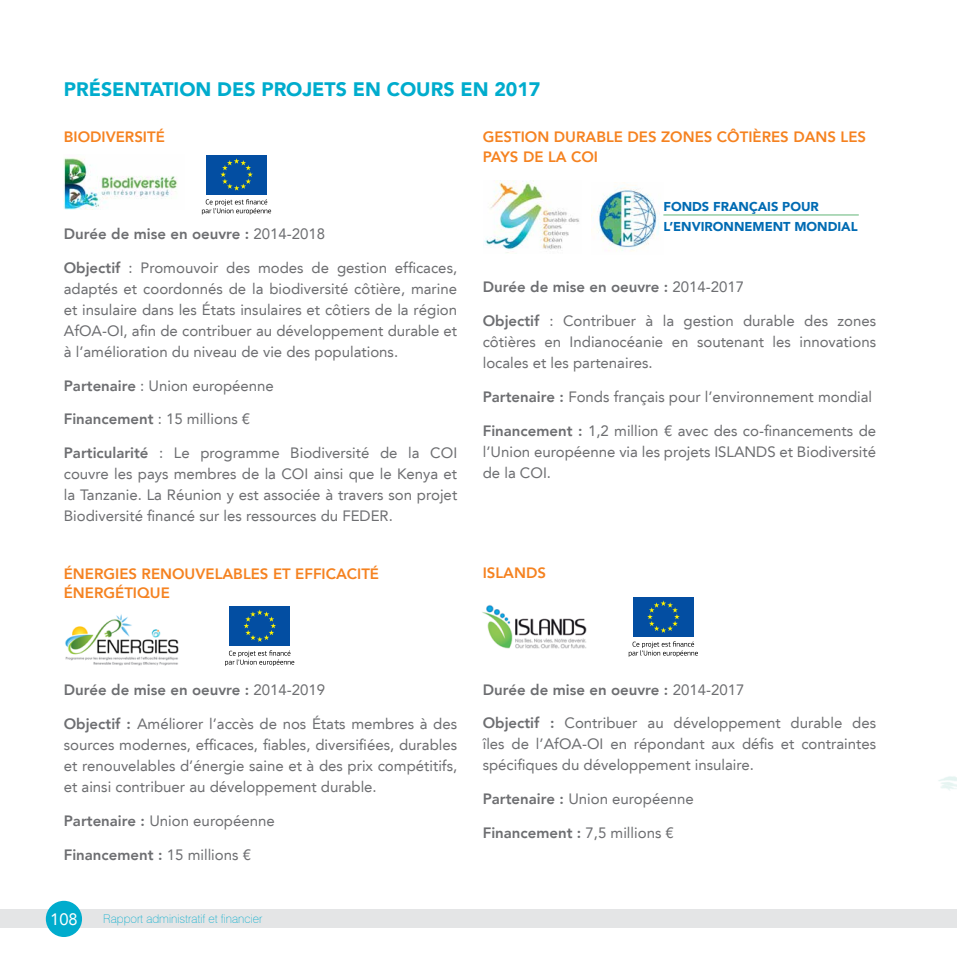
<style>
.page{position:relative;width:957px;height:957px;background:#fff}
.page>*{position:absolute;margin:0;border:0;box-sizing:border-box;transform-origin:0 0}
.t1{font:900 19.5px "Avenir LT";color:#00accd}
.t2{font:16.5px "Avenir LT";color:#fff}
.t3{font:15px/21px "Avenir LT";color:#6d6e71;text-align:justify}
.t4{font:800 15px "Avenir LT";color:#6d6e71}
.t5{font:800 15px/19.5px "Avenir LT";color:#f58220}
.t6{font:900 12.9px/20px "Avenir LT";color:#006bb3}
.t7{font:100 12px "Swiss 721 BT";color:#00accd}
.s1{font-weight:400}
.s2{font-weight:800}
</style>
<div class="page">
<div style="left:0;top:909px;width:957px;height:19px;background:#e4e5e6"></div>
<div style="left:46px;top:901px;width:36px;height:36px;background:#00accd;border-radius:50%"></div>
<img style="left:64px;top:158px;width:114px;height:52px">
<img style="left:65px;top:614px;width:114px;height:52px">
<img style="left:484px;top:181px;width:96px;height:72px">
<img style="left:591px;top:182px;width:69px;height:69px">
<hr style="left:663px;top:215px;width:196px;height:1px;background:#63b577">
<img style="left:482px;top:605px;width:105px;height:44px">
<div style="left:206px;top:155px;width:61px;height:40px;background:#034ea2"></div>
<svg style="left:220px;top:158px;width:33px;height:33px"></svg>
<svg style="left:202px;top:199px;width:69px;height:16px"></svg>
<div style="left:229px;top:606px;width:61px;height:40px;background:#034ea2"></div>
<svg style="left:244px;top:609px;width:32px;height:33px"></svg>
<svg style="left:225px;top:650px;width:69px;height:16px"></svg>
<div style="left:633px;top:597px;width:60px;height:40px;background:#034ea2"></div>
<svg style="left:647px;top:600px;width:32px;height:33px"></svg>
<svg style="left:629px;top:641px;width:69px;height:16px"></svg>
<h1 class="t1" style="left:64px;top:77px;width:51px">PRÉSENTAT</h1>
<h1 class="t1" style="left:174px;top:77px;width:57px">ION DES</h1>
<h1 class="t1" style="left:261px;top:77px;width:13px">PROJETS</h1>
<h1 class="t1" style="left:353px;top:77px;width:62px">EN COURS</h1>
<h1 class="t1" style="left:460px;top:77px;width:82px">EN 2017</h1>
<p class="t5" style="left:483px;top:127px;width:385px">GESTION DURABLE DES ZONES CÔTIÈRES DANS LES<br>PAYS DE LA COI</p>
<p class="t5" style="left:64px;top:127px;width:93px">BIODIVERSITÉ</p>
<p class="t4" style="left:64px;top:225px;width:263px">Durée de mise en oeuvre : <span class="s1">2014-2018</span></p>
<p class="t3" style="left:64px;top:257px;width:395px"><span class="s2">Objectif</span> : Promouvoir des modes de gestion efficaces, adaptés et coordonnés de la biodiversité côtière, marine et insulaire dans les États insulaires et côtiers de la région AfOA-OI, afin de contribuer au développement durable et à l’amélioration du niveau de vie des populations.</p>
<p class="t3" style="left:64px;top:375px;width:212px"><span class="s2">Partenaire</span> : Union européenne</p>
<p class="t3" style="left:64px;top:409px;width:188px"><span class="s2">Financement</span> : 15 millions €</p>
<p class="t3" style="left:64px;top:443px;width:395px"><span class="s2">Particularité</span> : Le programme Biodiversité de la COI couvre les pays membres de la COI ainsi que le Kenya et la Tanzanie. La Réunion y est associée à travers son projet Biodiversité financé sur les ressources du FEDER.</p>
<p class="t5" style="left:64px;top:564px;width:307px">ÉNERGIES RENOUVELABLES ET EFFICACITÉ<br>ÉNERGÉTIQUE</p>
<p class="t6" style="left:663px;top:196px;width:195px">FONDS FRANÇAIS POUR<br>L’ENVIRONNEMENT MONDIAL</p>
<p class="t4" style="left:483px;top:278px;width:263px">Durée de mise en oeuvre : <span class="s1">2014-2017</span></p>
<p class="t3" style="left:483px;top:311px;width:395px"><span class="s2">Objectif</span> : Contribuer à la gestion durable des zones côtières en Indianocéanie en soutenant les innovations locales et les partenaires.</p>
<p class="t3" style="left:483px;top:386px;width:391px"><span class="s2">Partenaire :</span> Fonds français pour l’environnement mondial</p>
<p class="t3" style="left:483px;top:420px;width:395px"><span class="s2">Financement :</span> 1,2 million € avec des co-financements de l’Union européenne via les projets ISLANDS et Biodiversité de la COI.</p>
<p class="t5" style="left:483px;top:563px;width:65px">ISLANDS</p>
<p class="t4" style="left:64px;top:681px;width:263px">Durée de mise en oeuvre : <span class="s1">2014-2019</span></p>
<p class="t3" style="left:64px;top:713px;width:395px"><span class="s2">Objectif :</span> Améliorer l’accès de nos États membres à des sources modernes, efficaces, fiables, diversifiées, durables et renouvelables d’énergie saine et à des prix compétitifs, et ainsi contribuer au développement durable.</p>
<p class="t3" style="left:64px;top:810px;width:212px"><span class="s2">Partenaire :</span> Union européenne</p>
<p class="t4" style="left:64px;top:845px;width:189px">Financement : <span class="s1">15 millions €</span></p>
<p class="t2" style="left:50px;top:910px;width:29px">108</p>
<p class="t7" style="left:103px;top:911px;width:160px">Rapport administratif et financier</p>
<p class="t4" style="left:483px;top:680px;width:263px">Durée de mise en oeuvre : <span class="s1">2014-2017</span></p>
<p class="t3" style="left:483px;top:713px;width:395px"><span class="s2">Objectif :</span> Contribuer au développement durable des îles de l’AfOA-OI en répondant aux défis et contraintes spécifiques du développement insulaire.</p>
<p class="t3" style="left:483px;top:788px;width:212px"><span class="s2">Partenaire :</span> Union européenne</p>
<p class="t4" style="left:483px;top:824px;width:193px">Financement : <span class="s1">7,5 millions €</span></p>
</div>
